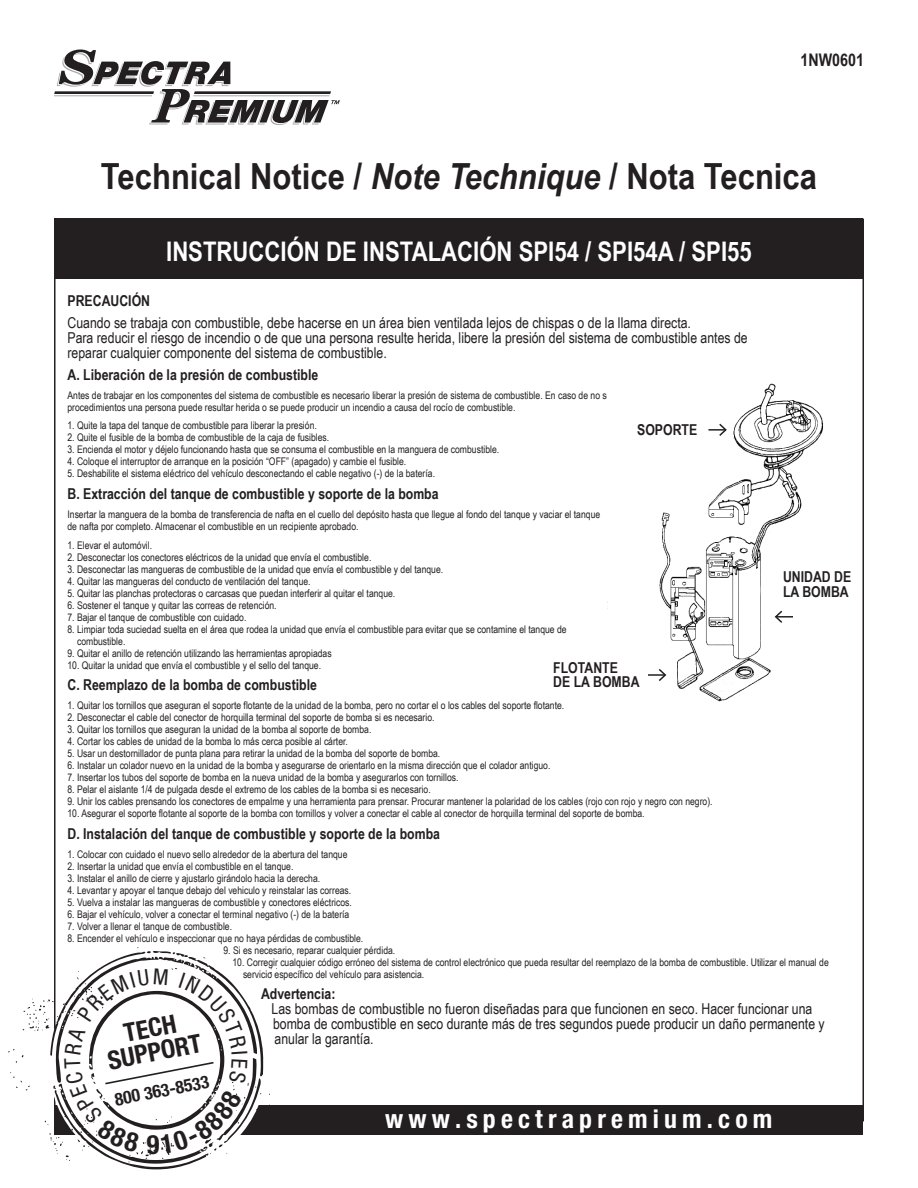
<style>
.page{position:relative;width:918px;height:1188px;background:#fff}
.page>*{position:absolute;margin:0;border:0;box-sizing:border-box;transform-origin:0 0}
.t1{font:700 36px "Arial Narrow";color:#231f20;scale:1.05 1}
.t2{font:700 27px "Arial Narrow";color:#fff}
.t3{font:700 condensed 25.8px "Helvetica Neue";letter-spacing:.2em;color:#fff}
.t4{font:700 condensed 25.8px "Helvetica Neue";color:#231f20}
.t5{font:700 condensed 17.7px "Helvetica Neue";color:#231f20}
.t6{font:700 17.4px "Arial Narrow";color:#231f20}
.t7{font:15px/15px "Arial Narrow";color:#231f20}
.t8{font:700 15px/15px "Arial Narrow";color:#231f20}
.t9{font:10.5px/12px "Arial Narrow";color:#231f20}
.s1{font-style:italic}
.s2{font-weight:700}
</style>
<div class="page">
<div style="left:55px;top:1105px;width:808px;height:30px;background:#231f20"></div>
<div style="left:55px;top:219px;width:808px;height:60px;background:#231f20"></div>
<svg style="left:8px;top:947px;width:269px;height:222px"></svg>
<svg style="left:54px;top:50px;width:286px;height:75px"></svg>
<img style="left:607px;top:383px;width:216px;height:319px">
<svg style="left:708px;top:422px;width:20px;height:16px"></svg>
<svg style="left:648px;top:667px;width:19px;height:16px"></svg>
<svg style="left:774px;top:609px;width:19px;height:16px"></svg>
<svg style="left:64px;top:968px;width:184px;height:186px"></svg>
<p class="t6" style="left:801px;top:50px;width:65px">1NW0601</p>
<p class="t1" style="left:101px;top:155px;width:684px">Technical Notice / <span class="s1">Note Technique</span> / Nota Tecnica</p>
<p class="t2" style="left:166px;top:236px;width:587px">INSTRUCCIÓN DE INSTALACIÓN SPI54 / SPI54A / SPI55</p>
<p class="t8" style="left:68px;top:293px;width:84px">PRECAUCIÓN</p>
<p class="t7" style="left:68px;top:315px;width:682px">Cuando se trabaja con combustible, debe hacerse en un área bien ventilada lejos de chispas o de la llama directa.<br>Para reducir el riesgo de incendio o de que una persona resulte herida, libere la presión del sistema de combustible antes de reparar cualquier componente del sistema de combustible.</p>
<p class="t8" style="left:68px;top:367px;width:252px">A. Liberación de la presión de combustible</p>
<p class="t9" style="left:68px;top:389px;width:583px">Antes de trabajar en los componentes del sistema de combustible es necesario liberar la presión de sistema de combustible. En caso de no seguir estos procedimientos una persona puede resultar herida o se puede producir un incendio a causa del rocío de combustible.</p>
<p class="t9" style="left:68px;top:420px;width:251px">1. Quite la tapa del tanque de combustible para liberar la presión.</p>
<p class="t9" style="left:68px;top:432px;width:263px">2. Quite el fusible de la bomba de combustible de la caja de fusibles.</p>
<p class="t9" style="left:68px;top:444px;width:433px">3. Encienda el motor y déjelo funcionando hasta que se consuma el combustible en la manguera de combustible.</p>
<p class="t9" style="left:68px;top:456px;width:340px">4. Coloque el interruptor de arranque en la posición “OFF” (apagado) y cambie el fusible.</p>
<p class="t9" style="left:68px;top:468px;width:369px">5. Deshabilite el sistema eléctrico del vehículo desconectando el cable negativo (-) de la batería.</p>
<p class="t8" style="left:68px;top:486px;width:373px">B. Extracción del tanque de combustible y soporte de la bomba</p>
<p class="t9" style="left:68px;top:508px;width:534px">Insertar la manguera de la bomba de transferencia de nafta en el cuello del depósito hasta que llegue al fondo del tanque y vaciar el tanque de nafta por completo. Almacenar el combustible en un recipiente aprobado.</p>
<p class="t9" style="left:68px;top:539px;width:86px">1. Elevar el automóvil.</p>
<p class="t9" style="left:68px;top:551px;width:305px">2. Desconectar los conectores eléctricos de la unidad que envía el combustible.</p>
<p class="t9" style="left:68px;top:563px;width:377px">3. Desconectar las mangueras de combustible de la unidad que envía el combustible y del tanque.</p>
<p class="t9" style="left:68px;top:575px;width:245px">4. Quitar las mangueras del conducto de ventilación del tanque.</p>
<p class="t9" style="left:68px;top:587px;width:329px">5. Quitar las planchas protectoras o carcasas que puedan interferir al quitar el tanque.</p>
<p class="t9" style="left:68px;top:599px;width:211px">6. Sostener el tanque y quitar las correas de retención.</p>
<p class="t9" style="left:68px;top:611px;width:181px">7. Bajar el tanque de combustible con cuidado.</p>
<p class="t9" style="left:77px;top:623px;width:491px;text-indent:-10px">8. Limpiar toda suciedad suelta en el área que rodea la unidad que envía el combustible para evitar que se contamine el tanque de combustible.</p>
<p class="t9" style="left:68px;top:647px;width:266px">9. Quitar el anillo de retención utilizando las herramientas apropiadas</p>
<p class="t9" style="left:68px;top:659px;width:255px">10. Quitar la unidad que envía el combustible y el sello del tanque.</p>
<p class="t8" style="left:68px;top:677px;width:251px">C. Reemplazo de la bomba de combustible</p>
<p class="t9" style="left:68px;top:699px;width:498px">1. Quitar los tornillos que aseguran el soporte flotante de la unidad de la bomba, pero no cortar el o los cables del soporte flotante.</p>
<p class="t9" style="left:68px;top:711px;width:369px">2. Desconectar el cable del conector de horquilla terminal del soporte de bomba si es necesario.</p>
<p class="t9" style="left:68px;top:723px;width:305px">3. Quitar los tornillos que aseguran la unidad de la bomba al soporte de bomba.</p>
<p class="t9" style="left:68px;top:735px;width:282px">4. Cortar los cables de unidad de la bomba lo más cerca posible al cárter.</p>
<p class="t9" style="left:68px;top:747px;width:374px">5. Usar un destornillador de punta plana para retirar la unidad de la bomba del soporte de bomba.</p>
<p class="t9" style="left:68px;top:759px;width:484px">6. Instalar un colador nuevo en la unidad de la bomba y asegurarse de orientarlo en la misma dirección que el colador antiguo.</p>
<p class="t9" style="left:68px;top:771px;width:393px">7. Insertar los tubos del soporte de bomba en la nueva unidad de la bomba y asegurarlos con tornillos.</p>
<p class="t9" style="left:68px;top:783px;width:365px">8. Pelar el aislante 1/4 de pulgada desde el extremo de los cables de la bomba si es necesario.</p>
<p class="t9" style="left:68px;top:795px;width:647px">9. Unir los cables prensando los conectores de empalme y una herramienta para prensar. Procurar mantener la polaridad de los cables (rojo con rojo y negro con negro).</p>
<p class="t9" style="left:68px;top:807px;width:579px">10. Asegurar el soporte flotante al soporte de la bomba con tornillos y volver a conectar el cable al conector de horquilla terminal del soporte de bomba.</p>
<p class="t8" style="left:68px;top:826px;width:374px">D. Instalación del tanque de combustible y soporte de la bomba</p>
<p class="t9" style="left:68px;top:848px;width:282px">1. Colocar con cuidado el nuevo sello alrededor de la abertura del tanque</p>
<p class="t9" style="left:68px;top:860px;width:227px">2. Insertar la unidad que envía el combustible en el tanque.</p>
<p class="t9" style="left:68px;top:872px;width:254px">3. Instalar el anillo de cierre y ajustarlo girándolo hacia la derecha.</p>
<p class="t9" style="left:68px;top:884px;width:285px">4. Levantar y apoyar el tanque debajo del vehiculo y reinstalar las correas.</p>
<p class="t9" style="left:68px;top:896px;width:286px">5. Vuelva a instalar las mangueras de combustible y conectores eléctricos.</p>
<p class="t9" style="left:68px;top:908px;width:283px">6. Bajar el vehículo, volver a conectar el terminal negativo (-) de la batería</p>
<p class="t9" style="left:68px;top:920px;width:166px">7. Volver a llenar el tanque de combustible.</p>
<p class="t9" style="left:68px;top:932px;width:297px">8. Encender el vehículo e inspeccionar que no haya pérdidas de combustible.</p>
<p class="t9" style="left:224px;top:944px;width:173px">9. Si es necesario, reparar cualquier pérdida.</p>
<p class="t9" style="left:243px;top:956px;width:587px;text-indent:-10px">10. Corregir cualquier código erróneo del sistema de control electrónico que pueda resultar del reemplazo de la bomba de combustible. Utilizar el manual de servicio específico del vehículo para asistencia.</p>
<p class="t7" style="left:272px;top:987px;width:555px;text-indent:-10px"><span class="s2">Advertencia:<br></span>Las bombas de combustible no fueron diseñadas para que funcionen en seco. Hacer funcionar una bomba de combustible en seco durante más de tres segundos puede producir un daño permanente y anular la garantía.</p>
<p class="t8" style="left:637px;top:422px;width:62px">SOPORTE</p>
<p class="t8" style="left:783px;top:569px;width:70px">UNIDAD DE<br>LA BOMBA</p>
<p class="t8" style="left:553px;top:660px;width:66px">FLOTANTE</p>
<p class="t8" style="left:553px;top:674px;width:88px">DE LA BOMBA</p>
<p class="t4" style="left:121px;top:1018px;width:54px;rotate:-11deg">TECH</p>
<p class="t4" style="left:105px;top:1045px;width:96px;rotate:-11deg">SUPPORT</p>
<p class="t5" style="left:113px;top:1089px;width:97px;rotate:-11deg">800 363-8533</p>
<p class="t3" style="left:385px;top:1104px;width:389px">www.spectrapremium.com</p>
</div>
